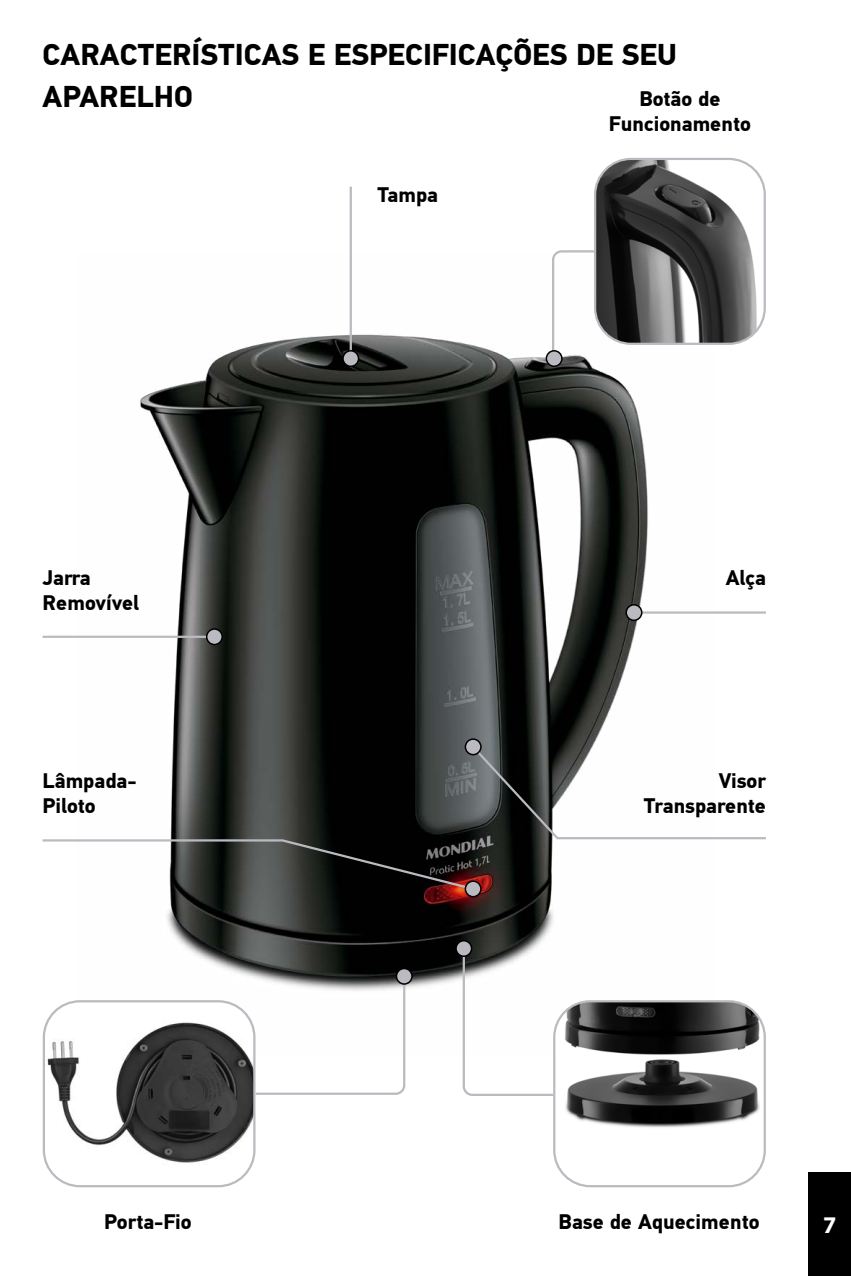
<style>
.page{position:relative;width:851px;height:1276px;background:#fff}
.page>*{position:absolute;margin:0;border:0;box-sizing:border-box;transform-origin:0 0}
.t1{font:700 30px/42px "PF Din Text Pro";color:#000}
.t2{font:700 24px "Myriad Pro";color:#fff}
.t3{font:700 21px/25.2px "PF Din Text Pro";color:#000}
</style>
<div class="page">
<div style="left:808px;top:1171px;width:42px;height:105px;background:#000"></div>
<img style="left:140px;top:334px;width:573px;height:654px">
<hr style="left:634px;top:611px;width:131px;height:2px;background:#babac0">
<hr style="left:349px;top:187px;width:3px;height:171px;background:#babac0">
<svg style="left:42px;top:743px;width:724px;height:148px"></svg>
<div style="left:465px;top:739px;width:16px;height:15px;background:#babac0;border-radius:50%"></div>
<div style="left:464px;top:738px;width:17px;height:17px;border:2px solid #000;border-radius:50%"></div>
<div style="left:626px;top:605px;width:15px;height:15px;background:#babac0;border-radius:50%"></div>
<div style="left:625px;top:604px;width:17px;height:17px;border:2px solid #000;border-radius:50%"></div>
<div style="left:465px;top:881px;width:16px;height:15px;background:#babac0;border-radius:50%"></div>
<div style="left:464px;top:880px;width:17px;height:17px;border:2px solid #000;border-radius:50%"></div>
<hr style="left:43px;top:635px;width:171px;height:3px;background:#babac0">
<svg style="left:461px;top:944px;width:94px;height:152px"></svg>
<svg style="left:253px;top:967px;width:153px;height:129px"></svg>
<svg style="left:551px;top:250px;width:46px;height:111px"></svg>
<div style="left:207px;top:629px;width:15px;height:15px;background:#babac0;border-radius:50%"></div>
<div style="left:206px;top:628px;width:17px;height:17px;border:2px solid #000;border-radius:50%"></div>
<div style="left:343px;top:351px;width:15px;height:15px;background:#babac0;border-radius:50%"></div>
<div style="left:342px;top:350px;width:17px;height:17px;border:2px solid #000;border-radius:50%"></div>
<div style="left:546px;top:351px;width:16px;height:15px;background:#babac0;border-radius:50%"></div>
<div style="left:545px;top:350px;width:17px;height:17px;border:2px solid #000;border-radius:50%"></div>
<img style="left:44px;top:1001px;width:210px;height:185px">
<div style="left:43px;top:1000px;width:212px;height:187px;border:2px solid #babac0;border-radius:36px"></div>
<img style="left:554px;top:1001px;width:210px;height:127px">
<div style="left:553px;top:1000px;width:212px;height:187px;border:2px solid #babac0;border-radius:36px"></div>
<img style="left:595px;top:159px;width:169px;height:185px">
<div style="left:594px;top:158px;width:171px;height:187px;border:2px solid #babac0;border-radius:36px"></div>
<div style="left:396px;top:968px;width:16px;height:16px;background:#babac0;border-radius:50%"></div>
<div style="left:395px;top:967px;width:17px;height:17px;border:2px solid #000;border-radius:50%"></div>
<div style="left:456px;top:940px;width:15px;height:16px;background:#babac0;border-radius:50%"></div>
<div style="left:455px;top:940px;width:17px;height:17px;border:2px solid #000;border-radius:50%"></div>
<h1 class="t1" style="left:43px;top:34px;width:635px">CARACTERÍSTICAS E ESPECIFICAÇÕES DE SEU<br>APARELHO</h1>
<p class="t3" style="left:609px;top:87px;width:143px;text-align:center">Botão de<br>Funcionamento</p>
<p class="t3" style="left:377px;top:183px;width:62px">Tampa</p>
<p class="t3" style="left:43px;top:565px;width:50px">Jarra</p>
<p class="t3" style="left:725px;top:565px;width:42px">Alça</p>
<p class="t3" style="left:43px;top:590px;width:98px">Removível</p>
<p class="t3" style="left:43px;top:769px;width:96px">Lâmpada-<br>Piloto</p>
<p class="t3" style="left:643px;top:769px;width:124px;text-align:right">Visor<br>Transparente</p>
<p class="t3" style="left:104px;top:1209px;width:89px">Porta-Fio</p>
<p class="t3" style="left:558px;top:1209px;width:202px">Base de Aquecimento</p>
<p class="t2" style="left:822px;top:1211px;width:15px">7</p>
</div>
